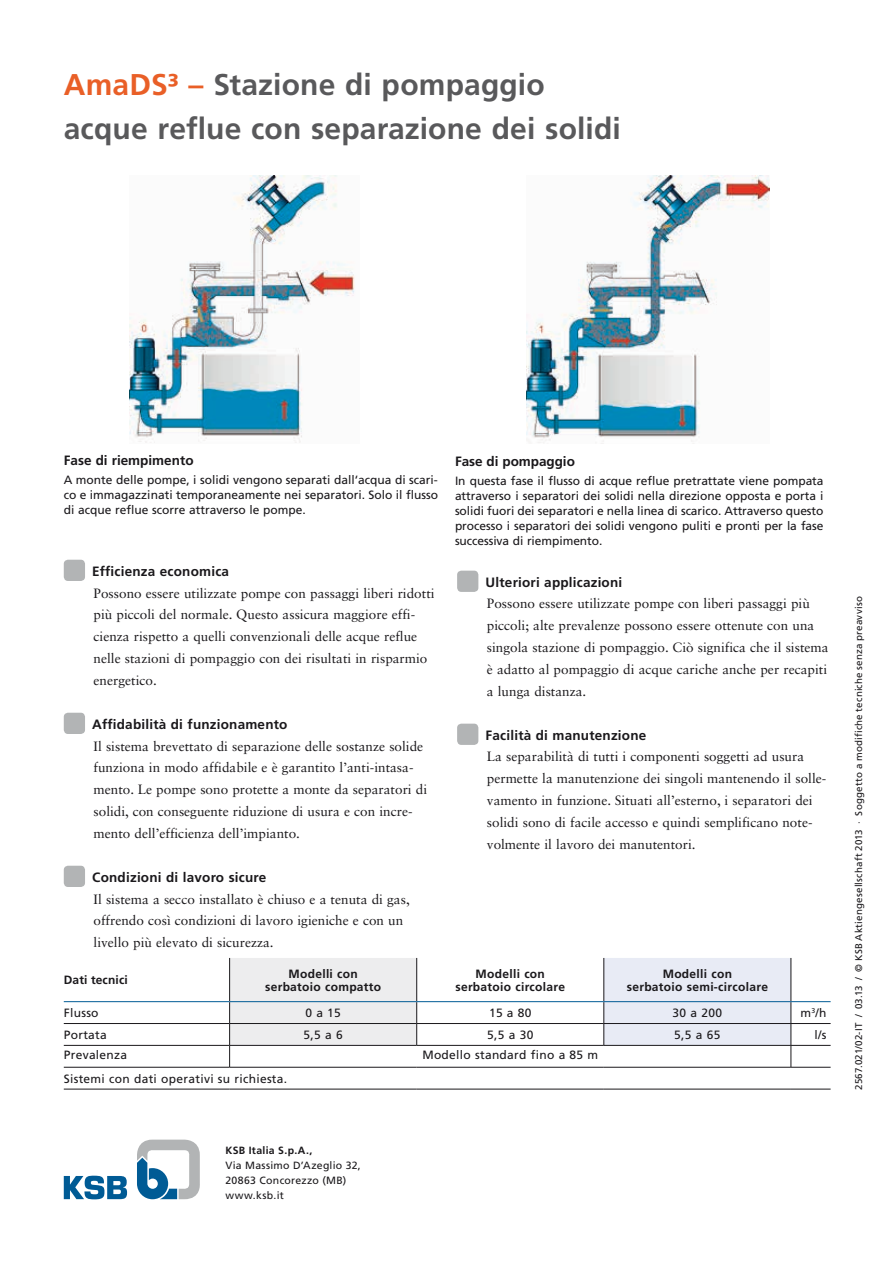
<style>
.page{position:relative;width:893px;height:1263px;background:#fff}
.page>*{position:absolute;margin:0;border:0;box-sizing:border-box;transform-origin:0 0}
.t1{font:700 30px/43.7px "Frutiger LT Pro";letter-spacing:.005em;color:#59595b}
.t2{font:13.5px/21.9px "Sabon LT Std";color:#1a181b}
.t3{font:700 13.5px "Frutiger LT Pro";letter-spacing:.015em;color:#1a181b}
.t4{font:700 13.5px "Frutiger LT Pro";letter-spacing:-.005em;color:#1a181b}
.t5{font:12px/15px "Frutiger LT Pro";color:#1a181b;text-align:justify}
.t6{font:700 12px/13.5px "Frutiger LT Pro";letter-spacing:.025em;color:#1a181b;text-align:center}
.t7{font:12px "Frutiger LT Pro";letter-spacing:.025em;color:#1a181b}
.t8{font:10.5px/15px "Frutiger LT Pro";letter-spacing:.03em;color:#1a181b}
.t9{font:700 10.5px "Frutiger LT Pro";letter-spacing:.025em;color:#1a181b}
.t10{font:9.75px "Frutiger LT Pro";letter-spacing:.02em;color:#1a181b}
.s1{color:#e95f27}
</style>
<div class="page">
<svg style="left:137px;top:1139px;width:63px;height:60px"></svg>
<svg style="left:64px;top:1175px;width:63px;height:24px"></svg>
<img style="left:129px;top:176px;width:226px;height:267px">
<img style="left:527px;top:176px;width:243px;height:267px">
<div style="left:64px;top:560px;width:21px;height:21px;background:#b2b4b5;border-radius:4px"></div>
<div style="left:64px;top:713px;width:21px;height:21px;background:#b2b4b5;border-radius:4px"></div>
<div style="left:64px;top:866px;width:21px;height:21px;background:#b2b4b5;border-radius:4px"></div>
<div style="left:457px;top:571px;width:21px;height:21px;background:#b2b4b5;border-radius:4px"></div>
<div style="left:457px;top:724px;width:21px;height:21px;background:#b2b4b5;border-radius:4px"></div>
<hr style="left:64px;top:1023px;width:166px;height:1px;background:#1a181b">
<hr style="left:417px;top:1023px;width:187px;height:1px;background:#1a181b">
<hr style="left:791px;top:1023px;width:40px;height:1px;background:#1a181b">
<hr style="left:64px;top:1045px;width:166px;height:1px;background:#1a181b">
<hr style="left:417px;top:1045px;width:187px;height:1px;background:#1a181b">
<hr style="left:791px;top:1045px;width:40px;height:1px;background:#1a181b">
<svg style="left:229px;top:958px;width:188px;height:109px"></svg>
<svg style="left:604px;top:958px;width:188px;height:109px"></svg>
<hr style="left:64px;top:1001px;width:166px;height:1px;background:#005b95">
<hr style="left:230px;top:1001px;width:187px;height:1px;background:#005b95">
<hr style="left:417px;top:1001px;width:187px;height:1px;background:#005b95">
<hr style="left:604px;top:1001px;width:187px;height:1px;background:#005b95">
<hr style="left:791px;top:1001px;width:40px;height:1px;background:#005b95">
<hr style="left:64px;top:1067px;width:166px;height:1px;background:#1a181b">
<hr style="left:230px;top:1067px;width:187px;height:1px;background:#1a181b">
<hr style="left:417px;top:1067px;width:187px;height:1px;background:#1a181b">
<hr style="left:604px;top:1067px;width:187px;height:1px;background:#1a181b">
<hr style="left:791px;top:1067px;width:40px;height:1px;background:#1a181b">
<hr style="left:64px;top:1089px;width:166px;height:1px;background:#1a181b">
<hr style="left:230px;top:1089px;width:187px;height:1px;background:#1a181b">
<hr style="left:417px;top:1089px;width:187px;height:1px;background:#1a181b">
<hr style="left:604px;top:1089px;width:187px;height:1px;background:#1a181b">
<hr style="left:791px;top:1089px;width:40px;height:1px;background:#1a181b">
<h1 class="t1" style="left:64px;top:63px;width:558px"><span class="s1">AmaDS³ –</span> Stazione di pompaggio acque reflue con separazione dei solidi</h1>
<p class="t3" style="left:64px;top:452px;width:131px">Fase di riempimento</p>
<p class="t5" style="left:64px;top:472px;width:376px">A monte delle pompe, i solidi vengono separati dall‘acqua di scari&shy;co e immagazzinati temporaneamente nei separatori. Solo il flusso di acque reflue scorre attraverso le pompe.</p>
<p class="t3" style="left:92px;top:563px;width:138px">Efficienza economica</p>
<p class="t2" style="left:94px;top:582px;width:343px">Possono essere utilizzate pompe con passaggi liberi ridotti più piccoli del normale. Questo assicura maggiore effi&shy;cienza rispetto a quelli convenzionali delle acque reflue nelle stazioni di pompaggio con dei risultati in risparmio energetico.</p>
<p class="t3" style="left:92px;top:716px;width:197px">Affidabilità di funzionamento</p>
<p class="t2" style="left:94px;top:735px;width:335px">Il sistema brevettato di separazione delle sostanze solide funziona in modo affidabile e è garantito l’anti-intasa&shy;mento. Le pompe sono protette a monte da separatori di solidi, con conseguente riduzione di usura e con incre&shy;mento dell’efficienza dell’impianto.</p>
<p class="t3" style="left:92px;top:869px;width:175px">Condizioni di lavoro sicure</p>
<p class="t2" style="left:94px;top:888px;width:318px">Il sistema a secco installato è chiuso e a tenuta di gas, offrendo così condizioni di lavoro igieniche e con un livello più elevato di sicurezza.</p>
<p class="t4" style="left:455px;top:453px;width:121px">Fase di pompaggio</p>
<p class="t5" style="left:455px;top:473px;width:370px">In questa fase il flusso di acque reflue pretrattate viene pompata attraverso i separatori dei solidi nella direzione opposta e porta i solidi fuori dei separatori e nella linea di scarico. Attraverso questo processo i separatori dei solidi vengono puliti e pronti per la fase successiva di riempimento.</p>
<p class="t3" style="left:486px;top:574px;width:138px">Ulteriori applicazioni</p>
<p class="t2" style="left:487px;top:593px;width:343px">Possono essere utilizzate pompe con liberi passaggi più piccoli; alte prevalenze possono essere ottenute con una singola stazione di pompaggio. Ciò significa che il sistema è adatto al pompaggio di acque cariche anche per recapiti a lunga distanza.</p>
<p class="t3" style="left:486px;top:727px;width:162px">Facilità di manutenzione</p>
<p class="t2" style="left:487px;top:746px;width:341px">La separabilità di tutti i componenti soggetti ad usura permette la manutenzione dei singoli mantenendo il solle&shy;vamento in funzione. Situati all’esterno, i separatori dei solidi sono di facile accesso e quindi semplificano note&shy;volmente il lavoro dei manutentori.</p>
<p class="t6" style="left:64px;top:973px;width:65px">Dati tecnici</p>
<p class="t6" style="left:265px;top:967px;width:118px">Modelli con serbatoio compatto</p>
<p class="t6" style="left:455px;top:967px;width:111px">Modelli con serbatoio circolare</p>
<p class="t6" style="left:627px;top:967px;width:143px">Modelli con<br>serbatoio semi-circolare</p>
<p class="t5" style="left:64px;top:1005px;width:36px">Flusso</p>
<p class="t5" style="left:305px;top:1005px;width:37px">0 a 15</p>
<p class="t5" style="left:489px;top:1005px;width:44px">15 a 80</p>
<p class="t5" style="left:673px;top:1005px;width:51px">30 a 200</p>
<p class="t5" style="left:800px;top:1005px;width:27px">m<sup>3</sup>/h</p>
<p class="t7" style="left:64px;top:1028px;width:45px">Portata</p>
<p class="t5" style="left:304px;top:1027px;width:41px">5,5 a 6</p>
<p class="t5" style="left:487px;top:1027px;width:48px">5,5 a 30</p>
<p class="t5" style="left:674px;top:1027px;width:48px">5,5 a 65</p>
<p class="t5" style="left:814px;top:1027px;width:13px">l/s</p>
<p class="t7" style="left:64px;top:1047px;width:65px">Prevalenza</p>
<p class="t7" style="left:422px;top:1047px;width:177px">Modello standard fino a 85 m</p>
<p class="t7" style="left:64px;top:1071px;width:225px">Sistemi con dati operativi su richiesta.</p>
<p class="t9" style="left:225px;top:1144px;width:88px">KSB Italia S.p.A.,</p>
<p class="t8" style="left:225px;top:1158px;width:137px">Via Massimo D’Azeglio 32,<br>20863 Concorezzo (MB) www.ksb.it</p>
<p class="t10" style="left:853px;top:1090px;width:495px;rotate:-90deg">2567.021/02-IT / 03.13 / © KSB Aktiengesellschaft 2013 · Soggetto a modifiche tecniche senza preavviso</p>
</div>
